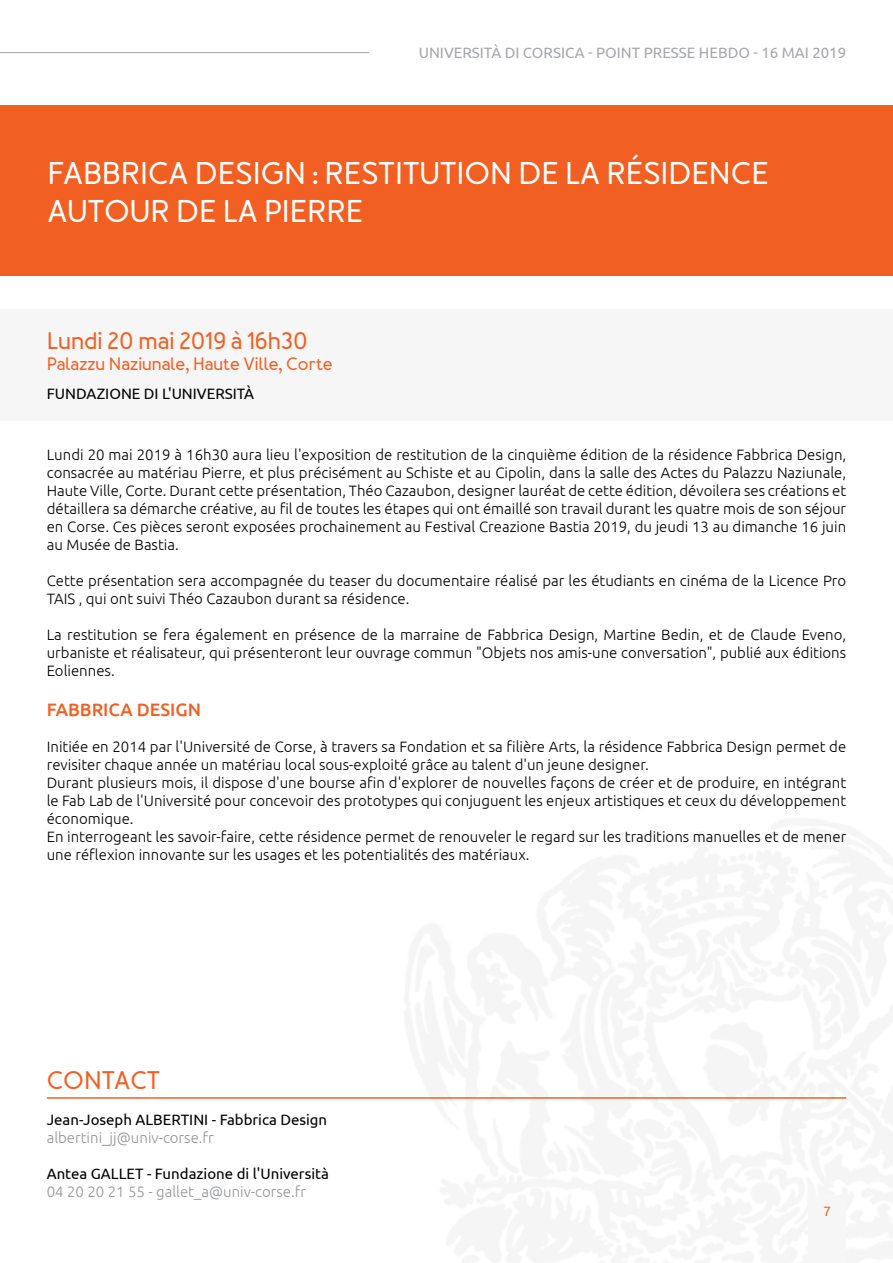
<style>
.page{position:relative;width:893px;height:1263px;background:#fff}
.page>*{position:absolute;margin:0;border:0;box-sizing:border-box;transform-origin:0 0}
.Titre_Actu{font:700 31.5px/37.8px "Merlo Round";color:#fff}
.Contact_Entête{font:700 25.5px "Merlo Round";color:#f16022}
.Date{font:700 24px "Merlo Round";color:#f16022}
.Lieu{font:700 18px "Merlo Round";color:#f16022}
.Intertitre{font:500 18px "Ubuntu";color:#f16022}
.Texte{font:300 15px/18px "Ubuntu";color:#000;text-align:justify}
.Contact_Nom_fonction{font:15px "Ubuntu";color:#000}
.Contact_Tel_mail{font:300 15px "Ubuntu";color:#939598}
.En-tête{font:15px "Ubuntu";color:#a5a7aa}
.Organisateurs{font:15px "Ubuntu";color:#000}
.Numéro_de_page{font:13.5px "Ubuntu";color:#f16022}
</style>
<div class="page">
<div style="left:808px;top:1197px;width:38px;height:66px;background:#f6f6f6"></div>
<hr style="left:0;top:52px;width:845px;height:1px;background:#a5a7aa">
<div style="left:370px;top:47px;width:476px;height:11px;background:#fff"></div>
<hr style="left:47px;top:1097px;width:799px;height:2px;background:#f16022">
<div style="left:0;top:309px;width:893px;height:112px;background:#f6f6f6"></div>
<div style="left:1px;top:105px;width:892px;height:171px;background:#f16022"></div>
<p class="En-tête" style="left:419px;top:44px;width:429px">UNIVERSITÀ DI CORSICA - POINT PRESSE HEBDO - 16 mai 2019</p>
<p class="Titre_Actu" style="left:48px;top:156px;width:723px">FABBRICA DESIGN : RESTITUTION DE LA RÉSIDENCE<br>AUTOUR DE LA PIERRE</p>
<p class="Date" style="left:47px;top:326px;width:262px">Lundi 20 mai 2019 à 16h30</p>
<p class="Lieu" style="left:47px;top:353px;width:287px">Palazzu Naziunale, Haute Ville, Corte</p>
<p class="Organisateurs" style="left:47px;top:384px;width:209px">FUNDAZIONE DI L'UNIVERSITÀ</p>
<p class="Texte" style="left:47px;top:446px;width:801px">Lundi 20 mai 2019 à 16h30 aura lieu l'exposition de restitution de la cinquième édition de la résidence Fabbrica Design, consacrée au matériau Pierre, et plus précisément au Schiste et au Cipolin, dans la salle des Actes du Palazzu Naziunale, Haute Ville, Corte. Durant cette présentation, Théo Cazaubon, designer lauréat de cette édition, dévoilera ses créations et détaillera sa démarche créative, au fil de toutes les étapes qui ont émaillé son travail durant les quatre mois de son séjour en Corse. Ces pièces seront exposées prochainement au Festival Creazione Bastia 2019, du jeudi 13 au dimanche 16 juin au Musée de Bastia.</p>
<p class="Texte" style="left:47px;top:572px;width:801px">Cette présentation sera accompagnée du teaser du documentaire réalisé par les étudiants en cinéma de la Licence Pro<br>TAIS , qui ont suivi Théo Cazaubon durant sa résidence.</p>
<p class="Texte" style="left:47px;top:626px;width:801px">La restitution se fera également en présence de la marraine de Fabbrica Design, Martine Bedin, et de Claude Eveno, urbaniste et réalisateur, qui présenteront leur ouvrage commun "Objets nos amis-une conversation", publié aux éditions Eoliennes.</p>
<p class="Intertitre" style="left:47px;top:698px;width:156px">FABBRICA DESIGN</p>
<p class="Texte" style="left:47px;top:737px;width:801px">Initiée en 2014 par l'Université de Corse, à travers sa Fondation et sa filière Arts, la résidence Fabbrica Design permet de revisiter chaque année un matériau local sous-exploité grâce au talent d'un jeune designer.</p>
<p class="Texte" style="left:47px;top:773px;width:801px">Durant plusieurs mois, il dispose d'une bourse afin d'explorer de nouvelles façons de créer et de produire, en intégrant le Fab Lab de l'Université pour concevoir des prototypes qui conjuguent les enjeux artistiques et ceux du développement économique.</p>
<p class="Texte" style="left:47px;top:827px;width:801px">En interrogeant les savoir-faire, cette résidence permet de renouveler le regard sur les traditions manuelles et de mener une réflexion innovante sur les usages et les potentialités des matériaux.</p>
<p class="Contact_Entête" style="left:47px;top:1064px;width:115px">CONTACT</p>
<p class="Contact_Nom_fonction" style="left:47px;top:1110px;width:282px">Jean-Joseph ALBERTINI - Fabbrica Design</p>
<p class="Contact_Tel_mail" style="left:47px;top:1128px;width:169px">albertini_jj@univ-corse.fr</p>
<p class="Contact_Nom_fonction" style="left:47px;top:1164px;width:284px">Antea GALLET - Fundazione di l'Università</p>
<p class="Contact_Tel_mail" style="left:47px;top:1182px;width:261px">04 20 20 21 55 - gallet_a@univ-corse.fr</p>
<p class="Numéro_de_page" style="left:823px;top:1203px;width:9px">7</p>
</div>
